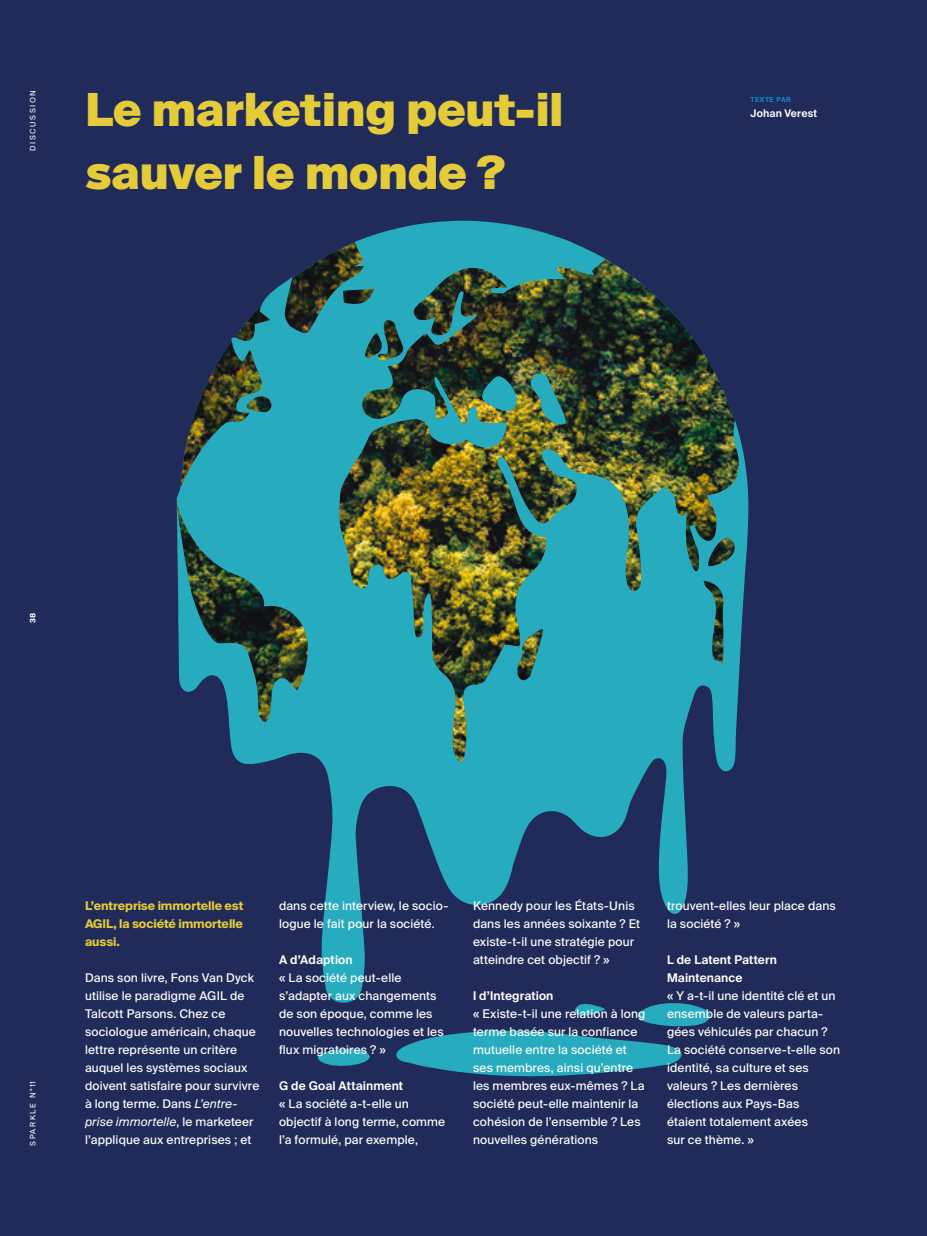
<style>
.page{position:relative;width:927px;height:1236px;background:#fff}
.page>*{position:absolute;margin:0;border:0;box-sizing:border-box;transform-origin:0 0}
.t1{font:900 45.6px/63px "Suisse Intl";letter-spacing:-.01em;color:#e4cb3a}
.t2{font:12px/18px "Suisse Intl";letter-spacing:.01em;color:#fff}
.t3{font:600 12px/18px "Suisse Intl";letter-spacing:.01em;color:#fff}
.t4{font:700 12px/18px "Suisse Intl";letter-spacing:-.005em;color:#e4cb3a;text-align:justify}
.t5{font:600 10.5px "Suisse Intl";letter-spacing:.015em;color:#fff}
.t6{font:7.5px "Suisse Intl";letter-spacing:.2em;color:#fff}
.t7{font:700 7.5px "Suisse Intl";color:#fff}
.t8{font:500 6.9px "Suisse Intl";letter-spacing:.065em;color:#009fe3}
.s1{font-style:italic}
</style>
<div class="page">
<div style="left:0;top:0;width:927px;height:1235px;background:#212b59"></div>
<svg style="left:318px;top:1048px;width:52px;height:18px"></svg>
<svg style="left:396px;top:1003px;width:314px;height:73px"></svg>
<svg style="left:177px;top:221px;width:571px;height:782px"></svg>
<img style="left:476px;top:372px;width:41px;height:53px">
<img style="left:528px;top:368px;width:41px;height:60px">
<svg style="left:177px;top:506px;width:120px;height:263px"></svg>
<p class="t6" style="left:29px;top:150px;width:62px;rotate:-90deg">DISCUSSION</p>
<h1 class="t1" style="left:85px;top:79px;width:480px">Le marketing peut-il sauver le monde ?</h1>
<p class="t8" style="left:750px;top:96px;width:42px">TEXTE PAR</p>
<p class="t5" style="left:750px;top:107px;width:68px">Johan Verest</p>
<p class="t7" style="left:29px;top:623px;width:12px;rotate:-90deg">38</p>
<p class="t6" style="left:29px;top:1145px;width:66px;rotate:-90deg">SPARKLE N°11</p>
<p class="t4" style="left:85px;top:896px;width:160px">L’entreprise immortelle est AGIL, la société immortelle aussi.</p>
<p class="t2" style="left:85px;top:968px;width:176px">Dans son livre, Fons Van Dyck utilise le paradigme AGIL de<br>Talcott Parsons. Chez ce sociologue américain, chaque lettre représente un critère auquel les systèmes sociaux doivent satisfaire pour survivre à long terme. Dans <span class="s1">L’entre&shy;prise immortelle</span>, le marketeer l’applique aux entreprises ; et</p>
<p class="t2" style="left:279px;top:896px;width:171px">dans cette interview, le socio&shy;logue le fait pour la société.</p>
<p class="t3" style="left:279px;top:950px;width:75px">A d’Adaption</p>
<p class="t2" style="left:279px;top:968px;width:166px">« La société peut-elle s’adapter aux changements de son époque, comme les nouvelles technologies et les flux migratoires ? »</p>
<p class="t3" style="left:279px;top:1076px;width:126px">G de Goal Attainment</p>
<p class="t2" style="left:279px;top:1094px;width:168px">« La société a-t-elle un objectif à long terme, comme l’a formulé, par exemple,</p>
<p class="t2" style="left:473px;top:896px;width:169px">Kennedy pour les États-Unis dans les années soixante ? Et existe-t-il une stratégie pour atteindre cet objectif ? »</p>
<p class="t3" style="left:473px;top:986px;width:82px">I d’Integration</p>
<p class="t2" style="left:473px;top:1004px;width:174px">« Existe-t-il une relation à long terme basée sur la confiance mutuelle entre la société et ses membres, ainsi qu’entre les membres eux-mêmes ? La société peut-elle maintenir la cohésion de l’ensemble ? Les nouvelles générations</p>
<p class="t2" style="left:667px;top:896px;width:170px">trouvent-elles leur place dans la société ? »</p>
<p class="t3" style="left:667px;top:950px;width:111px">L de Latent Pattern<br>Maintenance</p>
<p class="t2" style="left:667px;top:986px;width:175px">« Y a-t-il une identité clé et un ensemble de valeurs parta&shy;gées véhiculés par chacun ?<br>La société conserve-t-elle son identité, sa culture et ses valeurs ? Les dernières élections aux Pays-Bas étaient totalement axées<br>sur ce thème. »</p>
</div>
